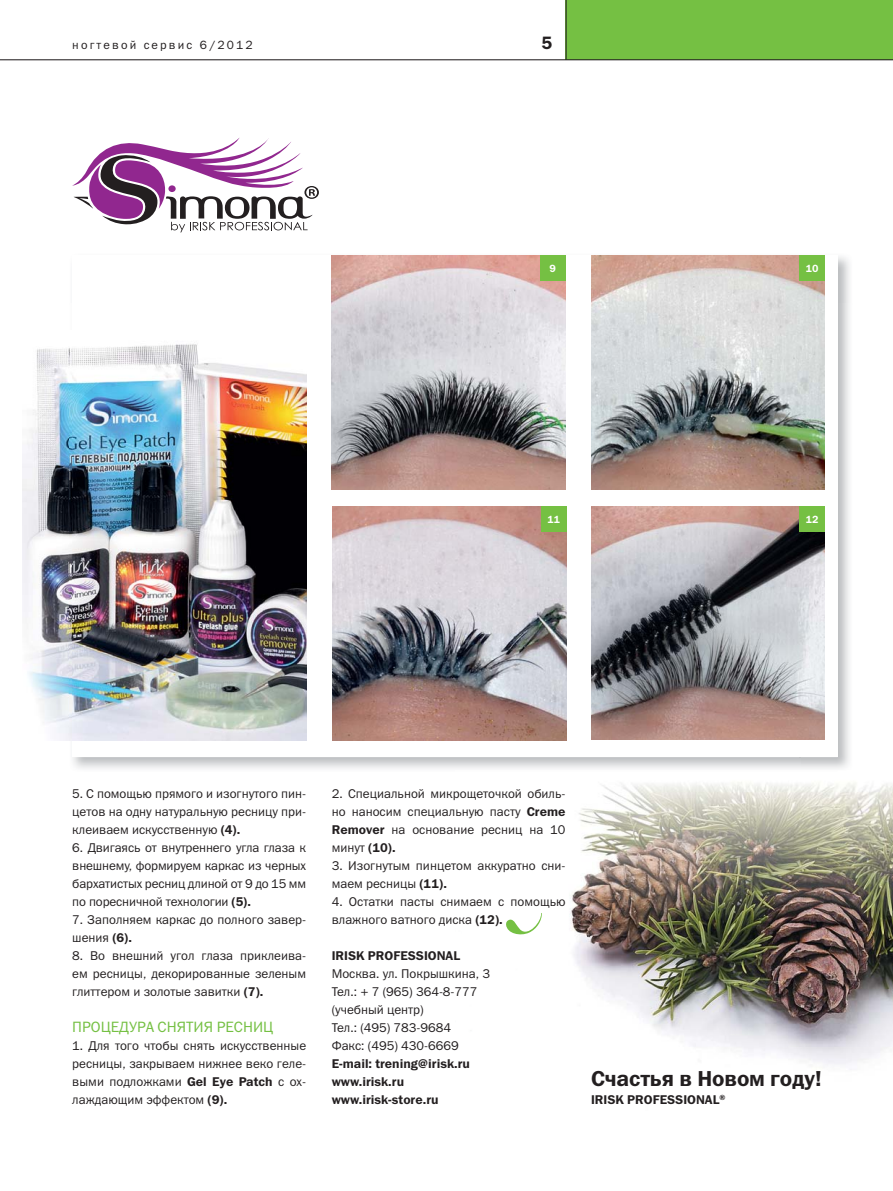
<style>
.page{position:relative;width:893px;height:1191px;background:#fff}
.page>*{position:absolute;margin:0;border:0;box-sizing:border-box;transform-origin:0 0}
.t1{font:21.75px "Franklin Gothic Demi C";letter-spacing:-.01em;color:#231f20}
.t2{font:18px "Franklin Gothic Demi C";color:#231f20}
.t3{font:15px "Franklin Gothic Book C";color:#75c043}
.t4{font:12.75px/18px "Franklin Gothic Book C";color:#231f20;text-align:justify}
.t5{font:12.75px/18px "Franklin Gothic Demi C";color:#231f20}
.t6{font:12px "Franklin Gothic Book C";letter-spacing:.18em;color:#231f20}
.t7{font:10.5px "Franklin Gothic Demi C";color:#fff}
.s1{font-family:"Franklin Gothic Demi C"}
</style>
<div class="page">
<div style="left:566px;top:0;width:327px;height:60px;background:#75c043"></div>
<hr style="left:0;top:59px;width:893px;height:1px;background:#231f20">
<hr style="left:566px;top:0;width:1px;height:60px;background:#231f20">
<img style="left:570px;top:782px;width:323px;height:283px">
<img style="left:591px;top:255px;width:234px;height:234px">
<div style="left:799px;top:255px;width:26px;height:26px;background:#75c043"></div>
<img style="left:591px;top:506px;width:234px;height:234px">
<div style="left:799px;top:506px;width:26px;height:25px;background:#75c043"></div>
<svg style="left:506px;top:913px;width:36px;height:22px"></svg>
<img style="left:22px;top:344px;width:284px;height:396px">
<img style="left:332px;top:255px;width:234px;height:234px">
<div style="left:540px;top:255px;width:26px;height:26px;background:#75c043"></div>
<img style="left:333px;top:506px;width:234px;height:234px">
<div style="left:541px;top:506px;width:26px;height:25px;background:#75c043"></div>
<svg style="left:72px;top:137px;width:247px;height:95px"></svg>
<p class="t6" style="left:72px;top:41px;width:182px">ногтевой сервис 6/2012</p>
<h2 class="t2" style="left:541px;top:36px;width:12px">5</h2>
<p class="t7" style="left:550px;top:265px;width:8px">9</p>
<p class="t7" style="left:548px;top:516px;width:14px">11</p>
<p class="t7" style="left:806px;top:265px;width:14px">10</p>
<p class="t7" style="left:806px;top:516px;width:14px">12</p>
<p class="t4" style="left:72px;top:785px;width:235px">5. С помощью прямого и изогнутого пин&shy;цетов на одну натуральную ресницу при&shy;клеиваем искусственную <span class="s1">(4).</span></p>
<p class="t4" style="left:72px;top:839px;width:235px">6. Двигаясь от внутреннего угла глаза к внешнему, формируем каркас из черных бархатистых ресниц длиной от 9 до 15 мм по поресничной технологии <span class="s1">(5).</span></p>
<p class="t4" style="left:72px;top:911px;width:235px">7. Заполняем каркас до полного завер&shy;шения <span class="s1">(6).</span></p>
<p class="t4" style="left:72px;top:947px;width:235px">8. Во внешний угол глаза приклеива&shy;ем ресницы, декорированные зеленым глиттером и золотые завитки <span class="s1">(7).</span></p>
<p class="t3" style="left:72px;top:1021px;width:202px">ПРОЦЕДУРА СНЯТИЯ РЕСНИЦ</p>
<p class="t4" style="left:72px;top:1037px;width:235px">1. Для того чтобы снять искусственные ресницы, закрываем нижнее веко геле&shy;выми подложками <span class="s1">Gel Eye Patch</span> с ох&shy;лаждающим эффектом <span class="s1">(9).</span></p>
<p class="t4" style="left:332px;top:785px;width:235px">2. Специальной микрощеточкой обиль&shy;но наносим специальную пасту <span class="s1">Creme Remover</span> на основание ресниц на 10 минут <span class="s1">(10).</span></p>
<p class="t4" style="left:332px;top:857px;width:235px">3. Изогнутым пинцетом аккуратно сни&shy;маем ресницы <span class="s1">(11).</span></p>
<p class="t4" style="left:332px;top:893px;width:235px">4. Остатки пасты снимаем с помощью влажного ватного диска <span class="s1">(12).</span></p>
<p class="t5" style="left:332px;top:947px;width:130px">IRISK PROFESSIONAL</p>
<p class="t4" style="left:332px;top:965px;width:160px;text-align:left">Москва. ул. Покрышкина, 3<br>Тел.: + 7 (965) 364-8-777 (учебный центр)<br>Тел.: (495) 783-9684<br>Факс: (495) 430-6669</p>
<p class="t5" style="left:332px;top:1055px;width:140px">E-mail: trening@irisk.ru www.irisk.ru www.irisk-store.ru</p>
<h1 class="t1" style="left:591px;top:1070px;width:232px">Счастья в Новом году!</h1>
<p class="t5" style="left:591px;top:1091px;width:136px">IRISK PROFESSIONAL<sup>®</sup></p>
</div>
